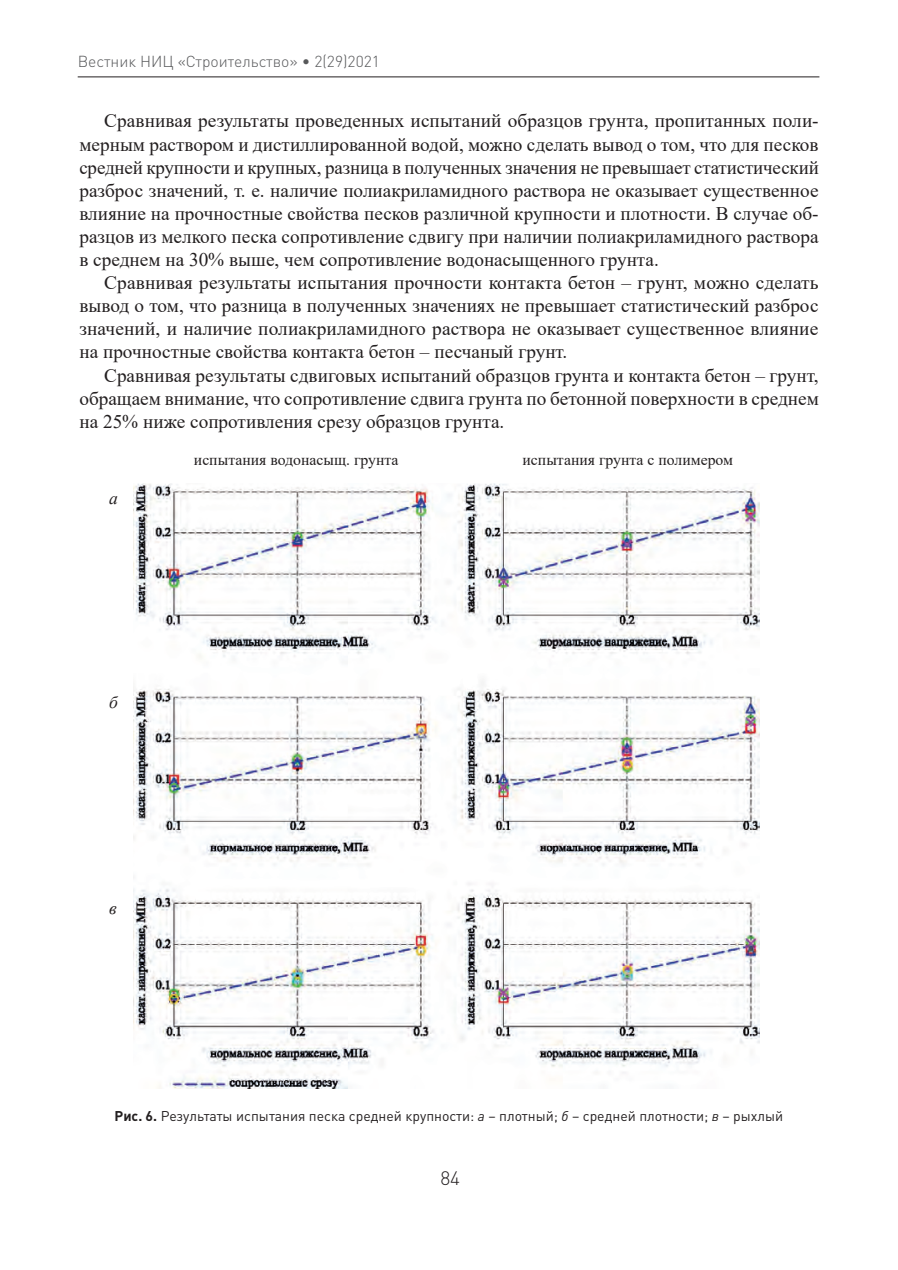
<style>
.page{position:relative;width:898px;height:1270px;background:#fff}
.page>*{position:absolute;margin:0;border:0;box-sizing:border-box;transform-origin:0 0}
.Текст{font:19.25px/23.1px "Times New Roman";color:#231f20;text-align:justify}
.t1{font:300 19.25px "DIN Pro";color:#231f20}
.t2{font:italic 17.5px "Times New Roman";color:#231f20}
.Текст-2{font:15.75px "Times New Roman";color:#231f20}
.t3{font:300 15.75px "DIN Pro";color:#57585a}
.Подпись{font:14px "DIN Pro";color:#231f20}
.s1{font-weight:700}
.s2{font-style:italic}
</style>
<div class="page">
<hr style="left:78px;top:76px;width:741px;height:1px;background:#231f20">
<img style="left:134px;top:484px;width:625px;height:604px">
<p class="t3" style="left:78px;top:50px;width:304px">Вестник НИЦ «Строительство» • 2(29)2021</p>
<p class="Текст" style="left:79px;top:109px;width:741px;text-indent:25px">Сравнивая результаты проведенных испытаний образцов грунта, пропитанных поли&shy;мерным раствором и дистиллированной водой, можно сделать вывод о том, что для песков средней крупности и крупных, разница в полученных значения не превышает статистический разброс значений, т. е. наличие полиакриламидного раствора не оказывает существенное влияние на прочностные свойства песков различной крупности и плотности. В случае об&shy;разцов из мелкого песка сопротивление сдвигу при наличии полиакриламидного раствора в среднем на 30% выше, чем сопротивление водонасыщенного грунта.</p>
<p class="Текст" style="left:79px;top:271px;width:741px;text-indent:25px">Сравнивая результаты испытания прочности контакта бетон – грунт, можно сделать вывод о том, что разница в полученных значениях не превышает статистический разброс значений, и наличие полиакриламидного раствора не оказывает существенное влияние на прочностные свойства контакта бетон – песчаный грунт.</p>
<p class="Текст" style="left:79px;top:363px;width:741px;text-indent:25px">Сравнивая результаты сдвиговых испытаний образцов грунта и контакта бетон – грунт, обращаем внимание, что сопротивление сдвига грунта по бетонной поверхности в среднем на 25% ниже сопротивления срезу образцов грунта.</p>
<p class="t2" style="left:109px;top:486px;width:10px">а</p>
<p class="Текст-2" style="left:194px;top:448px;width:206px">испытания водонасыщ. грунта</p>
<p class="Текст-2" style="left:522px;top:448px;width:212px">испытания грунта с полимером</p>
<p class="t2" style="left:109px;top:690px;width:10px">б</p>
<p class="t2" style="left:109px;top:896px;width:9px">в</p>
<p class="Подпись" style="left:115px;top:1107px;width:670px"><span class="s1">Рис. 6.</span> Результаты испытания песка средней крупности: <span class="s2">а</span> – плотный; <span class="s2">б</span> – средней плотности; <span class="s2">в</span> – рыхлый</p>
<p class="t1" style="left:440px;top:1165px;width:21px">84</p>
</div>
